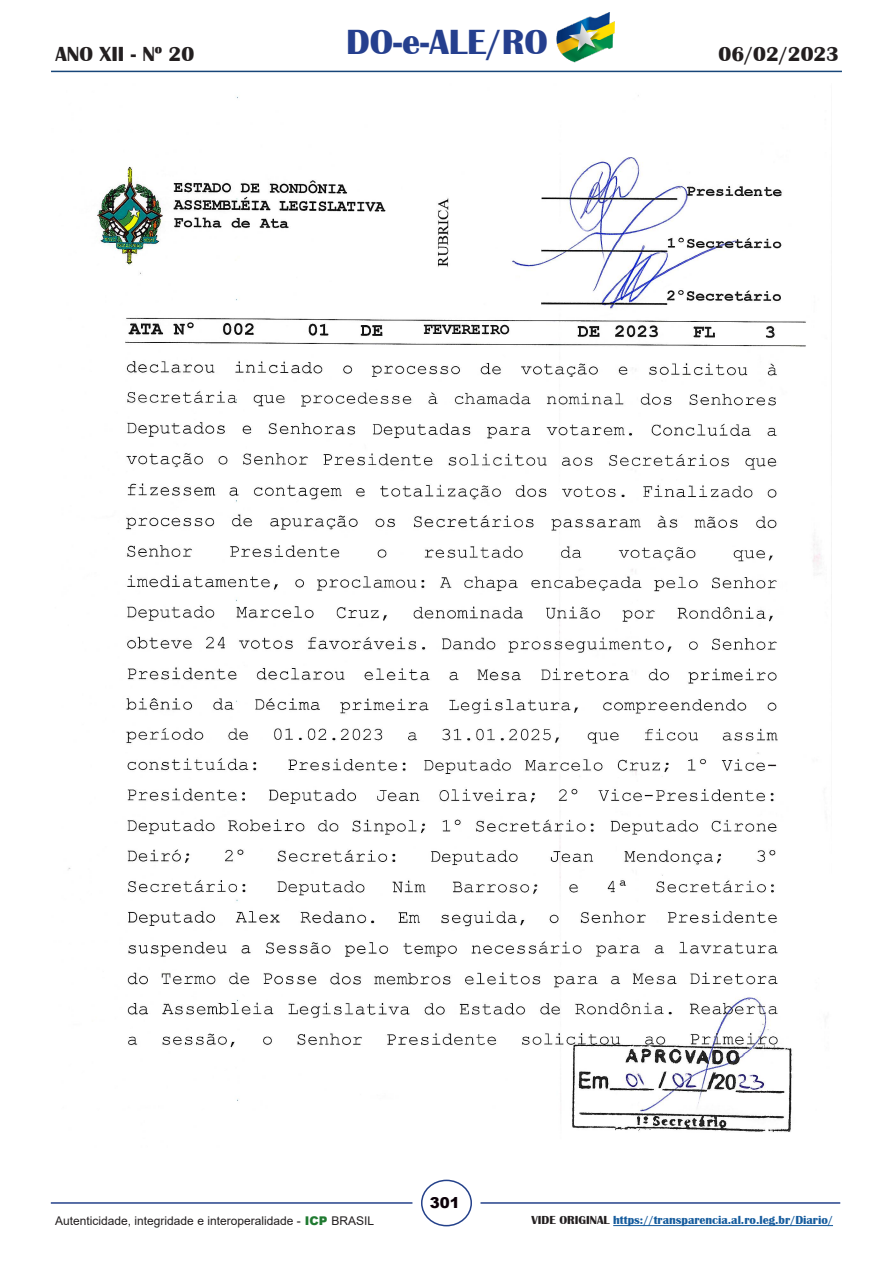
<style>
.page{position:relative;width:893px;height:1263px;background:#fff}
.page>*{position:absolute;margin:0;border:0;box-sizing:border-box;transform-origin:0 0}
.t1{font:700 36px "Britannic";color:#253f8e}
.t2{font:700 21px "Britannic";color:#231f20}
.t3{font:900 15px "Arial";color:#0c0008}
.t4{font:700 12px "Britannic";color:#175d9e}
.t5{font:12px "Arial";color:#231f20}
.s1{font-weight:900;color:#207a31}
.s2{color:#231f20}
</style>
<div class="page">
<hr style="left:51px;top:71px;width:791px;height:1px;background:#174679">
<img style="left:557px;top:13px;width:57px;height:50px">
<hr style="left:51px;top:1202px;width:361px;height:2px;background:#24418a">
<hr style="left:480px;top:1202px;width:360px;height:2px;background:#24418a">
<hr style="left:613px;top:1225px;width:220px;height:1px;background:#175d9e">
<div style="left:421px;top:1179px;width:51px;height:47px;border:2px solid #24418a;border-radius:50%"></div>
<img style="left:68px;top:95px;width:764px;height:1037px">
<h2 class="t2" style="left:55px;top:42px;width:140px">ANO XII - Nº 20</h2>
<h1 class="t1" style="left:346px;top:22px;width:203px">DO-e-ALE/RO</h1>
<h2 class="t2" style="left:719px;top:42px;width:122px">06/02/2023</h2>
<p class="t3" style="left:430px;top:1192px;width:32px">301</p>
<p class="t5" style="left:55px;top:1212px;width:320px">Autenticidade, integridade e interoperalidade - <span class="s1">ICP</span> BRASIL</p>
<p class="t4" style="left:531px;top:1213px;width:303px"><span class="s2">VIDE ORIGINAL</span> https://transparencia.al.ro.leg.br/Diario/</p>
</div>
